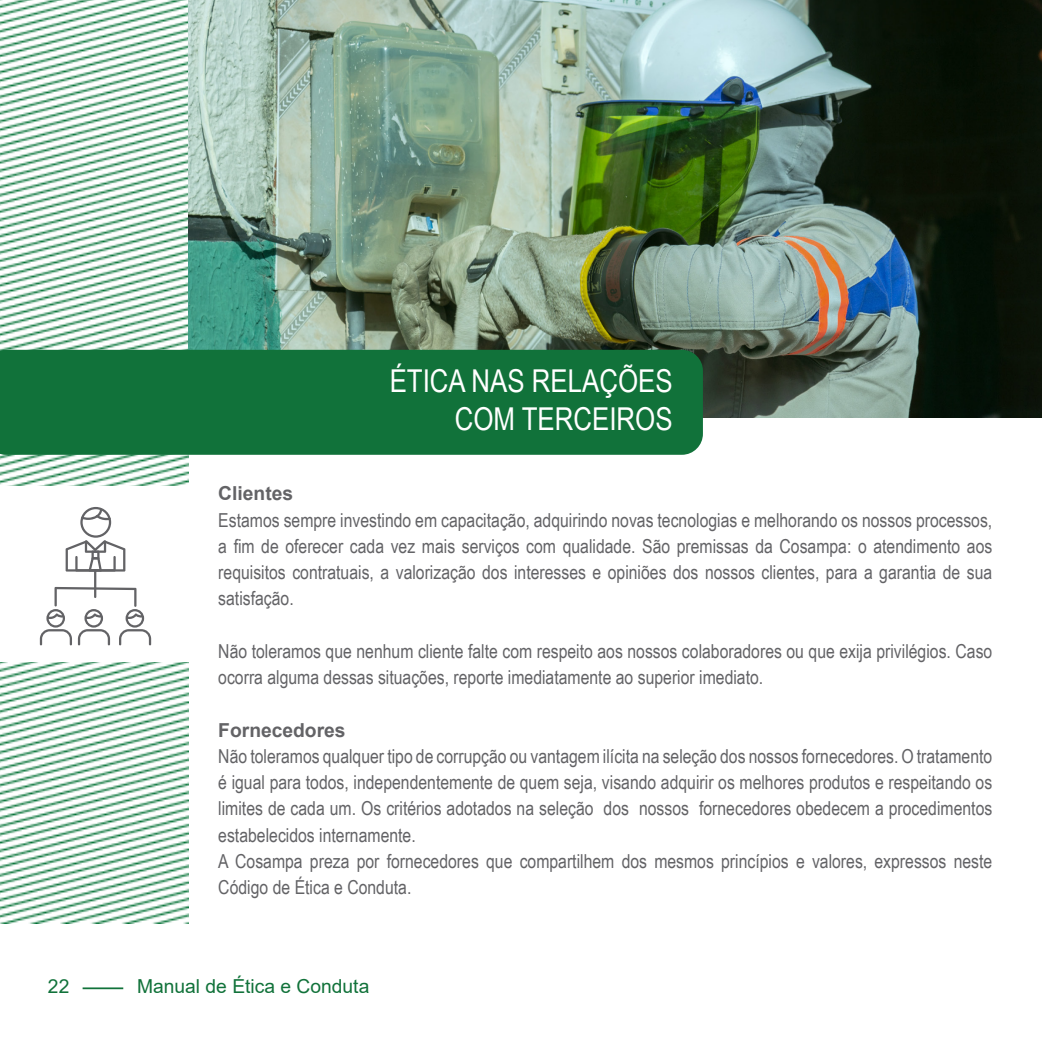
<style>
.page{position:relative;width:1042px;height:1042px;background:#fff}
.page>*{position:absolute;margin:0;border:0;box-sizing:border-box;transform-origin:0 0}
.t1{font:31.5px/37.8px "Arial Narrow";color:#fff;text-align:right}
.t2{font:19.25px/26.2px "Arial Narrow";color:#636366;text-align:justify}
.t3{font:19.25px "Arial";color:#11723a}
.t4{font:700 19.25px "Arial";color:#636366}
</style>
<div class="page">
<img style="left:0;top:0;width:189px;height:923px">
<img style="left:189px;top:0;width:852px;height:418px">
<div style="left:0;top:350px;width:703px;height:105px;background:#11723a"></div>
<div style="left:0;top:486px;width:201px;height:176px;background:#fff"></div>
<svg style="left:66px;top:507px;width:59px;height:64px"></svg>
<svg style="left:40px;top:587px;width:111px;height:58px"></svg>
<hr style="left:94px;top:569px;width:2px;height:29px;background:#636366">
<hr style="left:83px;top:987px;width:40px;height:2px;background:#11723a">
<img style="left:1041px;top:0;width:1px;height:418px">
<p class="t1" style="left:390px;top:361px;width:284px">ÉTICA NAS RELAÇÕES<br>COM TERCEIROS</p>
<p class="t4" style="left:218px;top:480px;width:76px">Clientes</p>
<p class="t2" style="left:218px;top:506px;width:775px">Estamos sempre investindo em capacitação, adquirindo novas tecnologias e melhorando os nossos processos, a fim de oferecer cada vez mais serviços com qualidade. São premissas da Cosampa: o atendimento aos requisitos contratuais, a valorização dos interesses e opiniões dos nossos clientes, para a garantia de sua satisfação.</p>
<p class="t2" style="left:218px;top:637px;width:775px">Não toleramos que nenhum cliente falte com respeito aos nossos colaboradores ou que exija privilégios. Caso ocorra alguma dessas situações, reporte imediatamente ao superior imediato.</p>
<p class="t4" style="left:218px;top:716px;width:129px">Fornecedores</p>
<p class="t2" style="left:218px;top:742px;width:775px">Não toleramos qualquer tipo de corrupção ou vantagem ilícita na seleção dos nossos fornecedores. O tratamento é igual para todos, independentemente de quem seja, visando adquirir os melhores produtos e respeitando os limites de cada um. Os critérios adotados na seleção dos nossos fornecedores obedecem a procedimentos estabelecidos internamente.</p>
<p class="t2" style="left:218px;top:847px;width:775px">A Cosampa preza por fornecedores que compartilhem dos mesmos princípios e valores, expressos neste<br>Código de Ética e Conduta.</p>
<p class="t3" style="left:48px;top:973px;width:23px">22</p>
<p class="t3" style="left:137px;top:973px;width:234px">Manual de Ética e Conduta</p>
</div>
